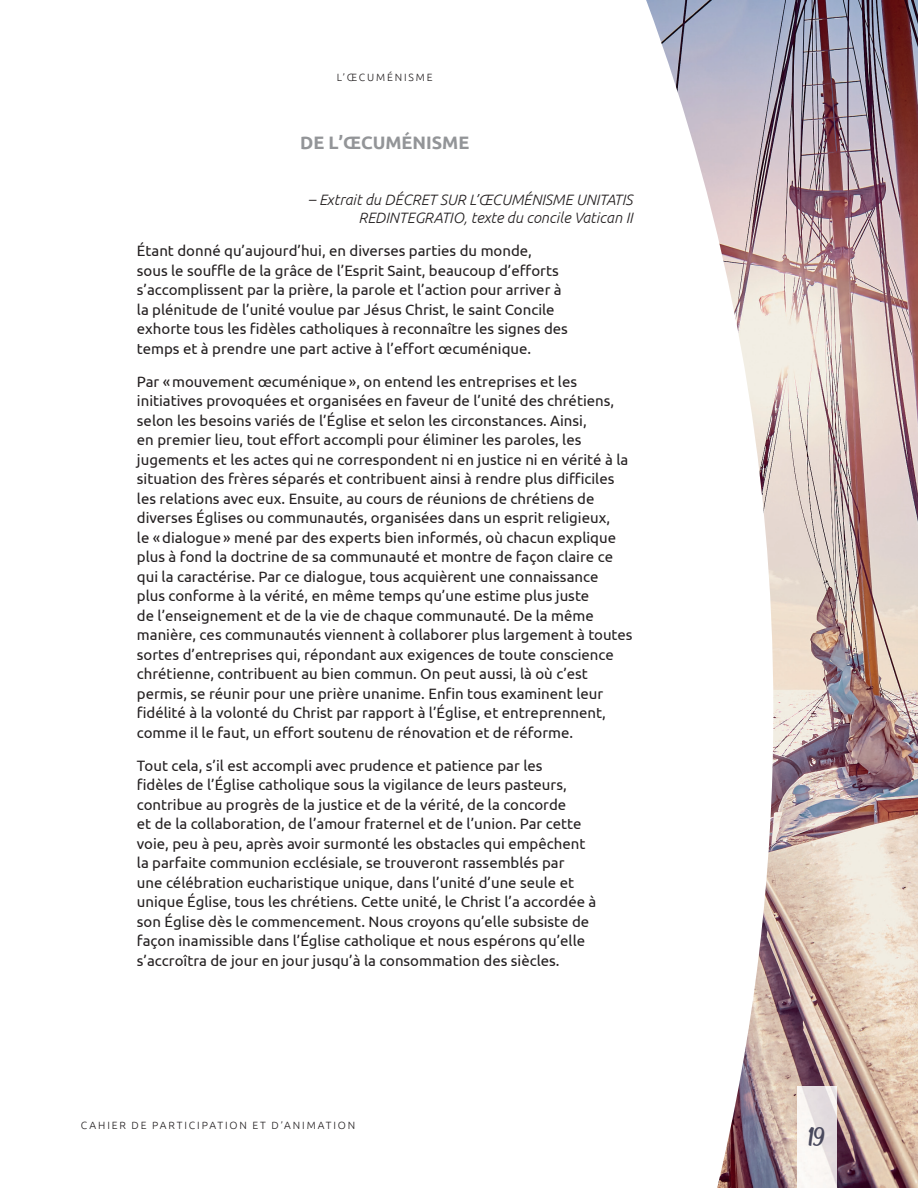
<style>
.page{position:relative;width:918px;height:1188px;background:#fff}
.page>*{position:absolute;margin:0;border:0;box-sizing:border-box;transform-origin:0 0}
.t1{font:33px "Deadhead Script";color:#49495d}
.t2{font:700 18px "Ubuntu";color:#939598}
.t3{font:15px/19.5px "Ubuntu";color:#231f20}
.t4{font:italic 300 15px/18px "Ubuntu";color:#231f20;text-align:right}
.t5{font:300 10.5px "Ubuntu";letter-spacing:.18em;color:#231f20}
</style>
<div class="page">
<img style="left:646px;top:0;width:272px;height:1188px">
<img style="left:797px;top:1087px;width:40px;height:101px">
<p class="t5" style="left:337px;top:70px;width:97px">L’ŒCUMÉNISME</p>
<p class="t2" style="left:300px;top:132px;width:171px">DE L’ŒCUMÉNISME</p>
<p class="t4" style="left:308px;top:190px;width:326px">– Extrait du DÉCRET SUR L’ŒCUMÉNISME UNITATIS<br>REDINTEGRATIO, texte du concile Vatican II</p>
<p class="t3" style="left:137px;top:241px;width:433px">Étant donné qu’aujourd’hui, en diverses parties du monde,<br>sous le souffle de la grâce de l’Esprit Saint, beaucoup d’efforts s’accomplissent par la prière, la parole et l’action pour arriver à la plénitude de l’unité voulue par Jésus Christ, le saint Concile exhorte tous les fidèles catholiques à reconnaître les signes des temps et à prendre une part active à l’effort œcuménique.</p>
<p class="t3" style="left:137px;top:371px;width:497px">Par « mouvement œcuménique », on entend les entreprises et les initiatives provoquées et organisées en faveur de l’unité des chrétiens, selon les besoins variés de l’Église et selon les circonstances. Ainsi,<br>en premier lieu, tout effort accompli pour éliminer les paroles, les jugements et les actes qui ne correspondent ni en justice ni en vérité à la situation des frères séparés et contribuent ainsi à rendre plus difficiles les relations avec eux. Ensuite, au cours de réunions de chrétiens de diverses Églises ou communautés, organisées dans un esprit religieux,<br>le « dialogue » mené par des experts bien informés, où chacun explique plus à fond la doctrine de sa communauté et montre de façon claire ce qui la caractérise. Par ce dialogue, tous acquièrent une connaissance<br>plus conforme à la vérité, en même temps qu’une estime plus juste<br>de l’enseignement et de la vie de chaque communauté. De la même manière, ces communautés viennent à collaborer plus largement à toutes sortes d’entreprises qui, répondant aux exigences de toute conscience chrétienne, contribuent au bien commun. On peut aussi, là où c’est permis, se réunir pour une prière unanime. Enfin tous examinent leur fidélité à la volonté du Christ par rapport à l’Église, et entreprennent, comme il le faut, un effort soutenu de rénovation et de réforme.</p>
<p class="t3" style="left:137px;top:755px;width:461px">Tout cela, s’il est accompli avec prudence et patience par les<br>fidèles de l’Église catholique sous la vigilance de leurs pasteurs, contribue au progrès de la justice et de la vérité, de la concorde<br>et de la collaboration, de l’amour fraternel et de l’union. Par cette voie, peu à peu, après avoir surmonté les obstacles qui empêchent la parfaite communion ecclésiale, se trouveront rassemblés par<br>une célébration eucharistique unique, dans l’unité d’une seule et unique Église, tous les chrétiens. Cette unité, le Christ l’a accordée à son Église dès le commencement. Nous croyons qu’elle subsiste de façon inamissible dans l’Église catholique et nous espérons qu’elle s’accroîtra de jour en jour jusqu’à la consommation des siècles.</p>
<p class="t5" style="left:81px;top:1119px;width:276px">CAHIER DE PARTICIPATION ET D’ANIMATION</p>
<h1 class="t1" style="left:809px;top:1122px;width:18px">19</h1>
</div>
